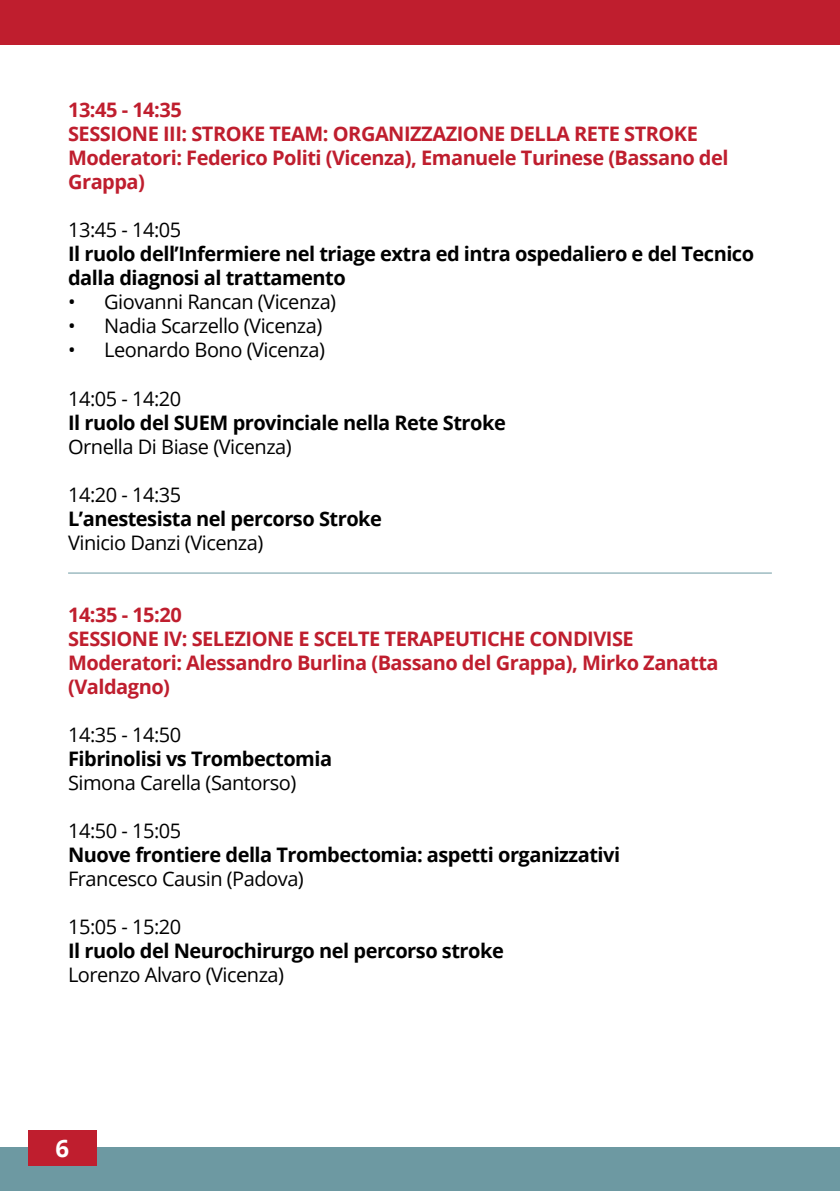
<style>
.page{position:relative;width:840px;height:1191px;background:#fff}
.page>*{position:absolute;margin:0;border:0;box-sizing:border-box;transform-origin:0 0}
.t1{font:700 24px "Open Sans";color:#fff}
.t2{font:700 20px/24px "Open Sans";letter-spacing:-.025em;color:#000}
.t3{font:700 20px/24px "Open Sans";letter-spacing:-.025em;color:#bf1e2e}
.t4{font:20px "Open Sans";letter-spacing:-.025em;color:#000}
</style>
<div class="page">
<div style="left:0;top:0;width:839px;height:44px;background:#bf1e2e"></div>
<div style="left:0;top:1147px;width:839px;height:44px;background:#6d99a2"></div>
<div style="left:28px;top:1129px;width:68px;height:36px;background:#bf1e2e"></div>
<hr style="left:68px;top:572px;width:703px;height:1px;background:#6d99a2">
<p class="t3" style="left:68px;top:98px;width:661px">13:45 - 14:35<br>SESSIONE III: STROKE TEAM: ORGANIZZAZIONE DELLA RETE STROKE Moderatori: Federico Politi (Vicenza), Emanuele Turinese (Bassano del Grappa)</p>
<p class="t4" style="left:68px;top:216px;width:114px">13:45 - 14:05</p>
<p class="t2" style="left:68px;top:242px;width:687px">Il ruolo dell’Infermiere nel triage extra ed intra ospedaliero e del Tecnico dalla diagnosi al trattamento</p>
<p class="t4" style="left:68px;top:288px;width:269px">• Giovanni Rancan (Vicenza)</p>
<p class="t4" style="left:68px;top:312px;width:255px">• Nadia Scarzello (Vicenza)</p>
<p class="t4" style="left:68px;top:336px;width:258px">• Leonardo Bono (Vicenza)</p>
<p class="t4" style="left:68px;top:384px;width:114px">14:05 - 14:20</p>
<p class="t2" style="left:68px;top:410px;width:439px">Il ruolo del SUEM provinciale nella Rete Stroke</p>
<p class="t4" style="left:68px;top:432px;width:225px">Ornella Di Biase (Vicenza)</p>
<p class="t4" style="left:68px;top:480px;width:114px">14:20 - 14:35</p>
<p class="t2" style="left:68px;top:506px;width:315px">L’anestesista nel percorso Stroke</p>
<p class="t4" style="left:68px;top:528px;width:197px">Vinicio Danzi (Vicenza)</p>
<p class="t3" style="left:68px;top:602px;width:651px">14:35 - 15:20<br>SESSIONE IV: SELEZIONE E SCELTE TERAPEUTICHE CONDIVISE Moderatori: Alessandro Burlina (Bassano del Grappa), Mirko Zanatta (Valdagno)</p>
<p class="t4" style="left:68px;top:720px;width:114px">14:35 - 14:50</p>
<p class="t2" style="left:68px;top:746px;width:265px">Fibrinolisi vs Trombectomia</p>
<p class="t4" style="left:68px;top:768px;width:230px">Simona Carella (Santorso)</p>
<p class="t4" style="left:68px;top:816px;width:114px">14:50 - 15:05</p>
<p class="t2" style="left:68px;top:842px;width:553px">Nuove frontiere della Trombectomia: aspetti organizzativi</p>
<p class="t4" style="left:68px;top:864px;width:237px">Francesco Causin (Padova)</p>
<p class="t4" style="left:68px;top:912px;width:114px">15:05 - 15:20</p>
<p class="t2" style="left:68px;top:938px;width:437px">Il ruolo del Neurochirurgo nel percorso stroke</p>
<p class="t4" style="left:68px;top:960px;width:217px">Lorenzo Alvaro (Vicenza)</p>
<p class="t1" style="left:56px;top:1131px;width:15px">6</p>
</div>
